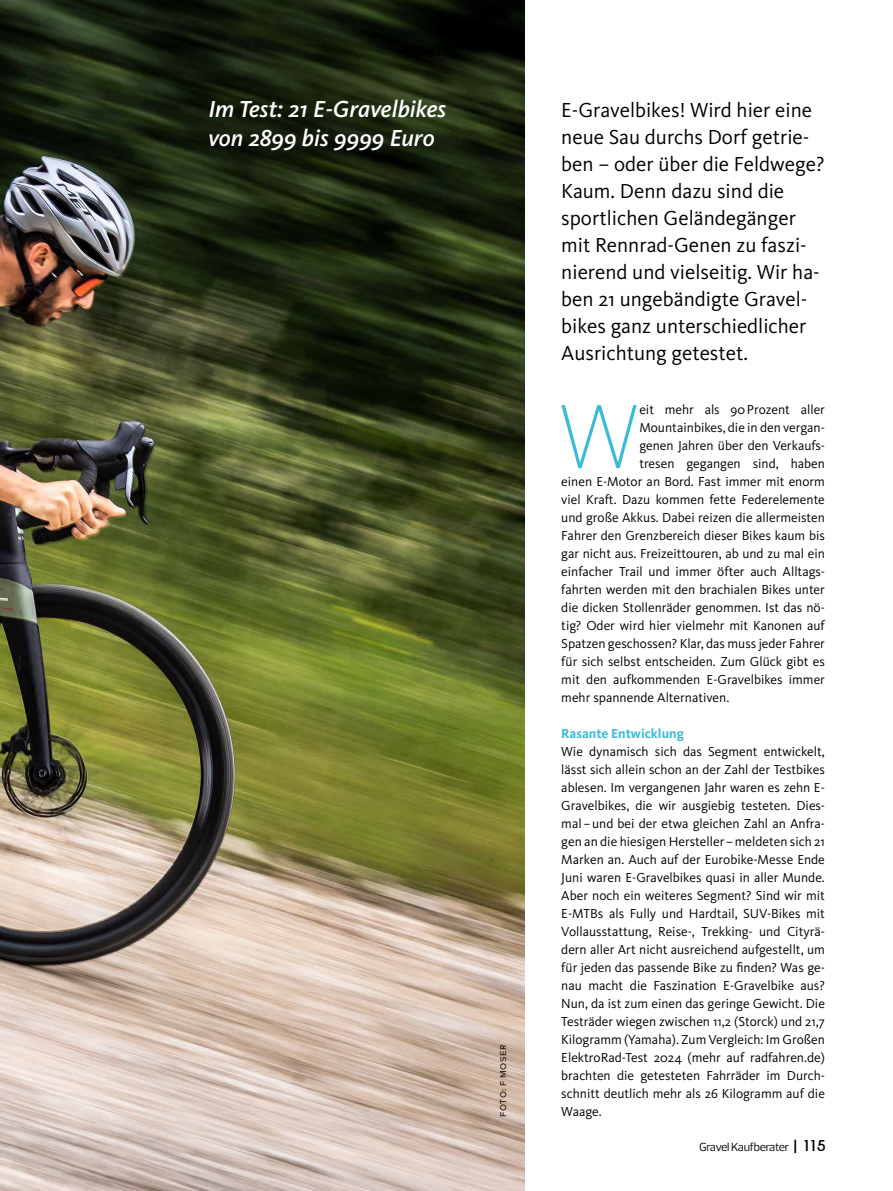
<style>
.page{position:relative;width:893px;height:1191px;background:#fff}
.page>*{position:absolute;margin:0;border:0;box-sizing:border-box;transform-origin:0 0}
.t1{font:200 94.65px "Kievit OT";color:#3bbbd6}
.t2{font:italic 500 24px/28.8px "Kievit OT";color:#fff}
.t3{font:21px/27px "Kievit OT";color:#000}
.t4{font:13.5px/18px "Kievit OT";color:#000;text-align:justify}
.t5{font:700 13.5px "Kievit OT";color:#3bbbd6}
.t6{font:12px "Prelo";letter-spacing:-.02em;color:#000}
.t7{font:8.25px "Mark OT";letter-spacing:.045em;color:#000}
.s1{font-family:"Aramis";font-weight:700;font-size:15px}
</style>
<div class="page">
<img style="left:0;top:0;width:525px;height:1191px">
<h2 class="t2" style="left:208px;top:94px;width:239px">Im Test: 21 E-Gravelbikes von 2899 bis 9999 Euro</h2>
<p class="t7" style="left:498px;top:1116px;width:73px;rotate:-90deg">FOTO: F MOSER</p>
<p class="t3" style="left:561px;top:96px;width:265px">E-Gravelbikes! Wird hier eine neue Sau durchs Dorf getrie&shy;ben – oder über die Feldwege?<br>Kaum. Denn dazu sind die sportlichen Geländegänger mit Rennrad-Genen zu faszi&shy;nierend und vielseitig. Wir ha&shy;ben 21 ungebändigte Gravel&shy;bikes ganz unterschiedlicher<br>Ausrichtung getestet.</p>
<h1 class="t1" style="left:559px;top:379px;width:82px">W</h1>
<p class="t4" style="left:639px;top:400px;width:187px">eit mehr als 90Prozent aller</p>
<p class="t4" style="left:639px;top:418px;width:187px">Mountainbikes, die in den vergan-</p>
<p class="t4" style="left:639px;top:436px;width:187px">genen Jahren über den Verkaufs-</p>
<p class="t4" style="left:639px;top:454px;width:187px">tresen gegangen sind, haben</p>
<p class="t4" style="left:561px;top:472px;width:265px">einen E-Motor an Bord. Fast immer mit enorm</p>
<p class="t4" style="left:561px;top:490px;width:265px">viel Kraft. Dazu kommen fette Federelemente</p>
<p class="t4" style="left:561px;top:508px;width:265px">und große Akkus. Dabei reizen die allermeisten</p>
<p class="t4" style="left:561px;top:526px;width:265px">Fahrer den Grenzbereich dieser Bikes kaum bis</p>
<p class="t4" style="left:561px;top:544px;width:265px">gar nicht aus. Freizeittouren, ab und zu mal ein</p>
<p class="t4" style="left:561px;top:562px;width:265px">einfacher Trail und immer öfter auch Alltags-</p>
<p class="t4" style="left:561px;top:580px;width:265px">fahrten werden mit den brachialen Bikes unter</p>
<p class="t4" style="left:561px;top:598px;width:265px">die dicken Stollenräder genommen. Ist das nö-</p>
<p class="t4" style="left:561px;top:616px;width:265px">tig? Oder wird hier vielmehr mit Kanonen auf</p>
<p class="t4" style="left:561px;top:634px;width:265px">Spatzen geschossen? Klar, das muss jeder Fahrer</p>
<p class="t4" style="left:561px;top:652px;width:265px">für sich selbst entscheiden. Zum Glück gibt es</p>
<p class="t4" style="left:561px;top:670px;width:265px">mit den aufkommenden E-Gravelbikes immer</p>
<p class="t4" style="left:561px;top:688px;width:170px">mehr spannende Alternativen.</p>
<p class="t5" style="left:561px;top:725px;width:124px">Rasante Entwicklung</p>
<p class="t4" style="left:561px;top:742px;width:265px">Wie dynamisch sich das Segment entwickelt, lässt sich allein schon an der Zahl der Testbikes ablesen. Im vergangenen Jahr waren es zehn E-Gravelbikes, die wir ausgiebig testeten. Dies&shy;mal–und bei der etwa gleichen Zahl an Anfra&shy;gen an die hiesigen Hersteller–meldeten sich 21<br>Marken an. Auch auf der Eurobike-Messe Ende Juni waren E-Gravelbikes quasi in aller Munde.<br>Aber noch ein weiteres Segment? Sind wir mit E-MTBs als Fully und Hardtail, SUV-Bikes mit Vollausstattung, Reise-, Trekking- und Cityrä&shy;dern aller Art nicht ausreichend aufgestellt, um für jeden das passende Bike zu finden? Was ge&shy;nau macht die Faszination E-Gravelbike aus?<br>Nun, da ist zum einen das geringe Gewicht. Die Testräder wiegen zwischen 11,2 (Storck) und 21,7<br>Kilogramm (Yamaha). Zum Vergleich: Im Großen ElektroRad-Test 2024 (mehr auf radfahren.de) brachten die getesteten Fahrräder im Durch&shy;schnitt deutlich mehr als 26 Kilogramm auf die Waage.</p>
<p class="t6" style="left:699px;top:1139px;width:128px">Gravel Kaufberater <span class="s1">| 115</span></p>
</div>
